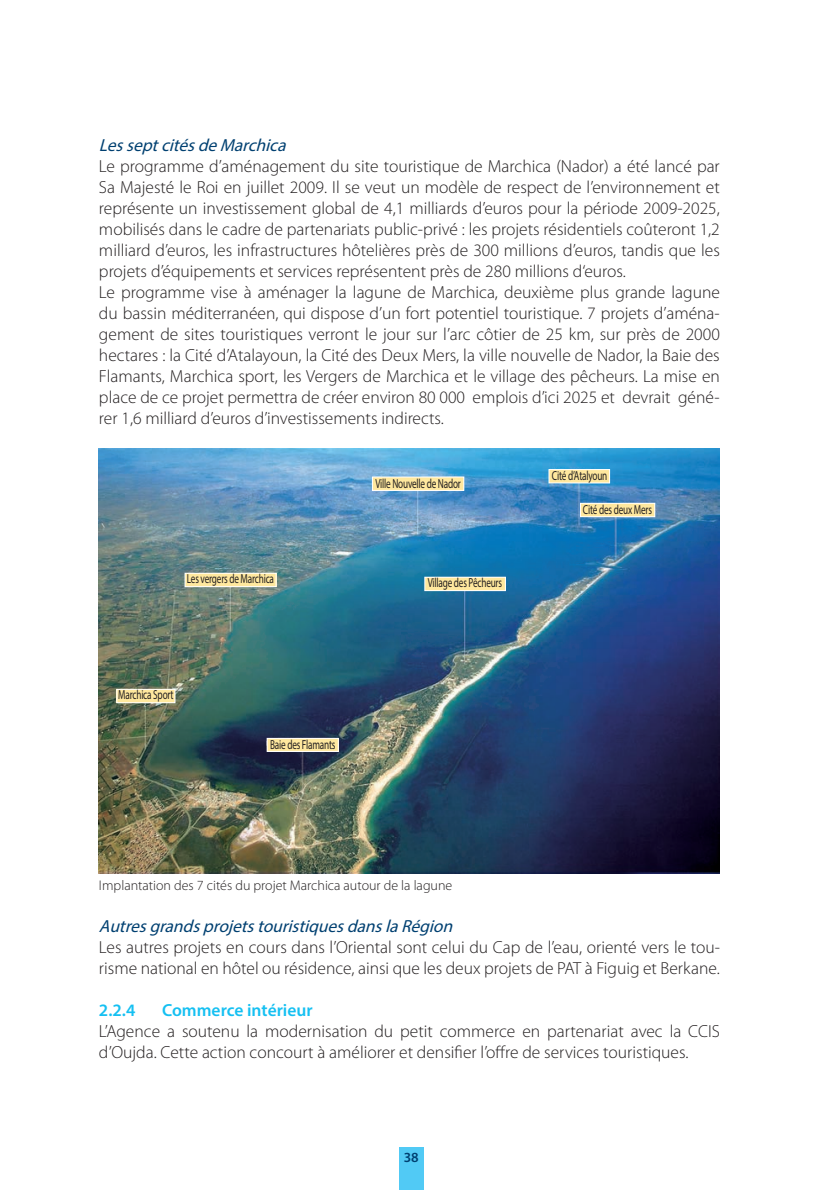
<style>
.page{position:relative;width:819px;height:1190px;background:#fff}
.page>*{position:absolute;margin:0;border:0;box-sizing:border-box;transform-origin:0 0}
.t1{font:300 17.5px/21px "Myriad Pro";color:#231f20}
.t2{font:italic 17.5px "Myriad Pro";color:#004071}
.t3{font:600 17.5px "Myriad Pro";color:#15c0f2}
.t4{font:300 14px "Myriad Pro";color:#231f20}
.t5{font:600 14px "Myriad Pro";color:#004071}
.t6{font:13.12px "Myriad Pro";letter-spacing:-.02em;color:#231f20;scale:.7 1}
</style>
<div class="page">
<div style="left:398px;top:1147px;width:25px;height:43px;background:#51caf5"></div>
<img style="left:99px;top:448px;width:620px;height:425px">
<div style="left:185px;top:573px;width:91px;height:14px;background:#ffe89e"></div>
<div style="left:185px;top:573px;width:91px;height:14px;border:1px solid #fff"></div>
<div style="left:267px;top:738px;width:71px;height:13px;background:#ffe89e"></div>
<div style="left:267px;top:738px;width:71px;height:14px;border:1px solid #fff"></div>
<div style="left:424px;top:577px;width:81px;height:14px;background:#ffe89e"></div>
<div style="left:424px;top:577px;width:81px;height:14px;border:1px solid #fff"></div>
<div style="left:548px;top:470px;width:61px;height:13px;background:#ffe89e"></div>
<div style="left:548px;top:469px;width:61px;height:14px;border:1px solid #fff"></div>
<div style="left:372px;top:477px;width:91px;height:13px;background:#ffe89e"></div>
<div style="left:372px;top:477px;width:91px;height:14px;border:1px solid #fff"></div>
<div style="left:580px;top:503px;width:74px;height:14px;background:#ffe89e"></div>
<div style="left:580px;top:503px;width:74px;height:14px;border:1px solid #fff"></div>
<div style="left:117px;top:689px;width:58px;height:14px;background:#ffe89e"></div>
<div style="left:117px;top:689px;width:58px;height:14px;border:1px solid #fff"></div>
<p class="t2" style="left:99px;top:138px;width:192px">Lesseptcitésde Marchica</p>
<p class="t1" style="left:99px;top:157px;width:622px">Le programme d’aménagement du site touristique de Marchica (Nador) a été lancé par Sa Majesté le Roi en juillet 2009. Il se veut un modèle de respect de l’environnement et représente un investissement global de 4,1 milliards d’euros pour la période 2009-2025, mobilisés dans le cadre de partenariats public-privé : les projets résidentiels coûteront 1,2 milliard d’euros, les infrastructures hôtelières près de 300 millions d’euros, tandis que les projets d’équipements et services représentent près de 280 millions d‘euros.<br>Le programme vise à aménager la lagune de Marchica, deuxième plus grande lagune du bassin méditerranéen, qui dispose d’un fort potentiel touristique. 7 projets d’aména&shy;gement de sites touristiques verront le jour sur l’arc côtier de 25 km, sur près de 2000 hectares : la Cité d’Atalayoun, la Cité des Deux Mers, la ville nouvelle de Nador, la Baie des Flamants, Marchica sport, les Vergers de Marchica et le village des pêcheurs. La mise en place de ce projet permettra de créer environ 80 000 emplois d’ici 2025 et devrait géné&shy;rer 1,6 milliard d’euros d’investissements indirects.</p>
<p class="t6" style="left:187px;top:574px;width:126px">Les vergers de Marchica</p>
<p class="t6" style="left:118px;top:690px;width:81px">Marchica Sport</p>
<p class="t6" style="left:270px;top:740px;width:95px">Baie des Flamants</p>
<p class="t6" style="left:375px;top:479px;width:123px">Ville Nouvelle de Nador</p>
<p class="t6" style="left:427px;top:578px;width:108px">Village des Pêcheurs</p>
<p class="t6" style="left:551px;top:470px;width:81px">Cité d’Atalyoun</p>
<p class="t6" style="left:582px;top:505px;width:100px">Cité des deux Mers</p>
<p class="t4" style="left:99px;top:880px;width:354px">Implantation des 7 cités du projet Marchica autour de la lagune</p>
<p class="t2" style="left:99px;top:919px;width:358px">Autresgrandsprojetstouristiquesdansla Région</p>
<p class="t1" style="left:99px;top:938px;width:622px">Les autres projets en cours dans l’Oriental sont celui du Cap de l’eau, orienté vers le tou&shy;risme national en hôtel ou résidence, ainsi que les deux projets de PAT à Figuig et Berkane.</p>
<p class="t3" style="left:99px;top:1003px;width:38px">2.2.4</p>
<p class="t3" style="left:162px;top:1003px;width:152px">Commerce intérieur</p>
<p class="t1" style="left:99px;top:1022px;width:622px">L’Agence a soutenu la modernisation du petit commerce en partenariat avec la CCIS d’Oujda. Cette action concourt à améliorer et densifier l’offre de services touristiques.</p>
<p class="t5" style="left:403px;top:1152px;width:17px">38</p>
</div>
